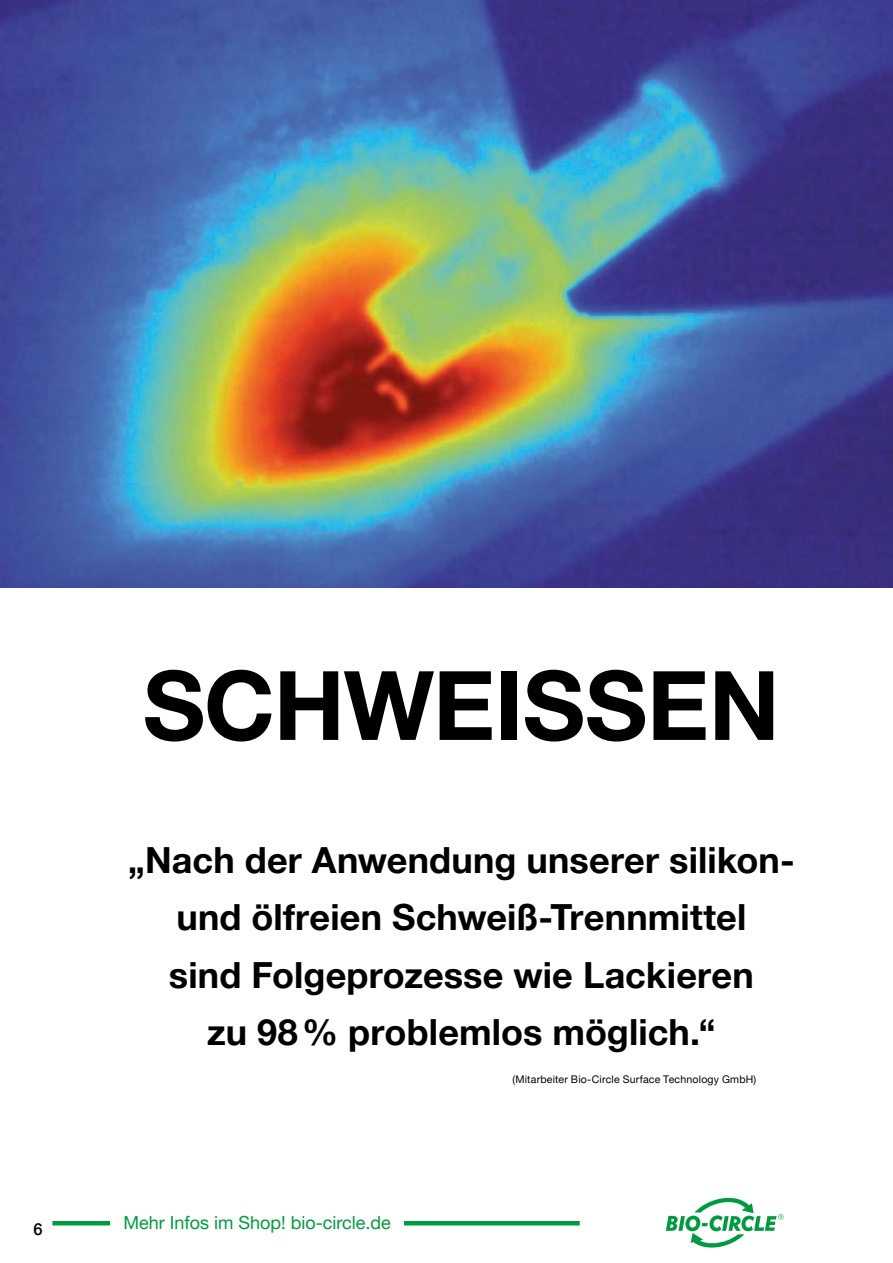
<style>
.page{position:relative;width:893px;height:1263px;background:#fff}
.page>*{position:absolute;margin:0;border:0;box-sizing:border-box;transform-origin:0 0}
.t1{font:700 96px "Helvetica Neue LTW1 G";letter-spacing:-.005em;color:#000}
.t2{font:700 36px/57.2px "Helvetica Neue LTW1 G";letter-spacing:.005em;color:#000;text-align:center}
.t3{font:18px "Helvetica Neue LTW1 G";color:#009b3e}
.t4{font:500 16.5px "Helvetica Neue LTW1 G";color:#000}
.t5{font:10.5px "Helvetica Neue LTW1 G";letter-spacing:.02em;color:#000}
</style>
<div class="page">
<hr style="left:52px;top:1221px;width:841px;height:4px;background:#009b3e">
<svg style="left:580px;top:1198px;width:313px;height:50px"></svg>
<div style="left:111px;top:1216px;width:293px;height:34px;background:#fff"></div>
<img style="left:0;top:0;width:893px;height:588px">
<h1 class="t1" style="left:143px;top:646px;width:638px">SCHWEISSEN</h1>
<p class="t2" style="left:128px;top:832px;width:668px">„Nach der Anwendung unserer silikon&shy;und ölfreien Schweiß-Trennmittel<br>sind Folgeprozesse wie Lackieren<br>zu 98% problemlos möglich.“</p>
<p class="t5" style="left:512px;top:1072px;width:245px">(Mitarbeiter Bio-Circle Surface Technology GmbH)</p>
<p class="t4" style="left:33px;top:1219px;width:11px">6</p>
<p class="t3" style="left:123px;top:1211px;width:269px">Mehr Infos im Shop! bio-circle.de</p>
</div>
